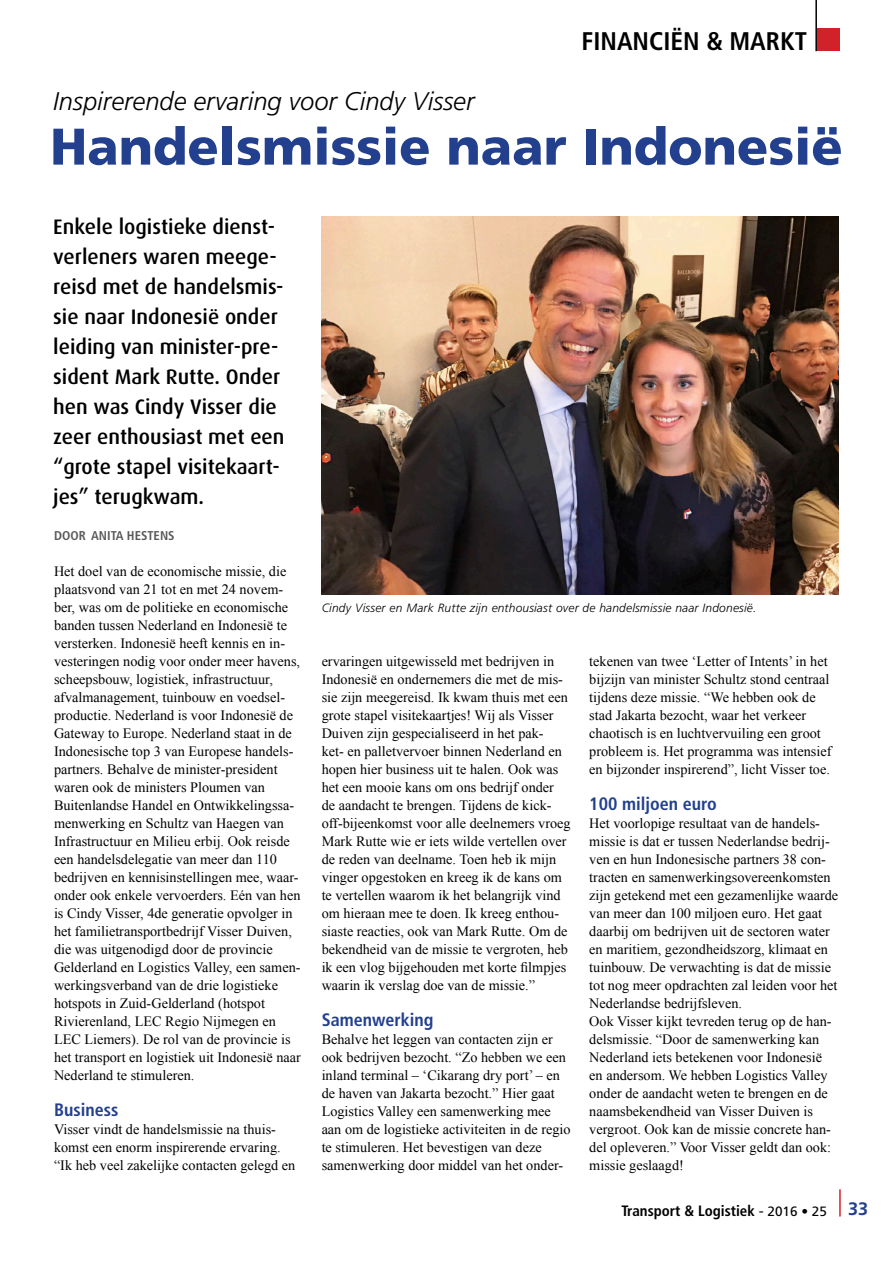
<style>
.page{position:relative;width:893px;height:1263px;background:#fff}
.page>*{position:absolute;margin:0;border:0;box-sizing:border-box;transform-origin:0 0}
.t1{font:900 51.45px "Frutiger LT Std";color:#23408e}
.t2{font:italic 300 25.5px "Frutiger LT Std";color:#000}
.t3{font:700 condensed 25.5px "Frutiger LT Std";color:#000}
.t4{font:500 21px/30px "Dax";color:#000}
.t5{font:700 condensed 18px "Frutiger LT Std";color:#23408e}
.t6{font:700 condensed 15px "Frutiger LT Std";color:#000}
.t7{font:14.25px/18px "Times New Roman";color:#000}
.t8{font:700 condensed 12.75px "Frutiger LT Std";color:#57595b}
.t9{font:italic 300 12px "Frutiger LT Std";letter-spacing:.015em;color:#000}
.s1{font-weight:400;font-stretch:normal}
.s2{font-weight:400;font-stretch:normal;font-size:13.5px}
.s3{font-stretch:normal;font-size:18px;color:#23408e}
</style>
<div class="page">
<svg style="left:840px;top:1189px;width:1px;height:28px"></svg>
<hr style="left:815px;top:0;width:2px;height:51px;background:#000">
<div style="left:817px;top:29px;width:22px;height:22px;background:#d22229"></div>
<img style="left:322px;top:216px;width:517px;height:378px">
<h2 class="t2" style="left:53px;top:87px;width:423px">Inspirerende ervaring voor Cindy Visser</h2>
<h2 class="t3" style="left:582px;top:26px;width:26px">Finan</h2>
<h2 class="t3" style="left:649px;top:26px;width:156px">ciën &amp; Markt</h2>
<h1 class="t1" style="left:50px;top:116px;width:794px">Handelsmissie naar Indonesië</h1>
<p class="t4" style="left:53px;top:212px;width:233px">Enkele logistieke dienst&shy;verleners waren meege&shy;reisd met de handelsmis&shy;sie naar Indonesië onder leiding van minister-pre&shy;sident Mark Rutte. Onder hen was Cindy Visser die zeer enthousiast met een “grote stapel visitekaart&shy;jes” terugkwam.</p>
<p class="t8" style="left:54px;top:528px;width:122px">Door ANITA HESTENS</p>
<p class="t7" style="left:54px;top:562px;width:248px">Het doel van de economische missie, die plaatsvond van 21 tot en met 24 novem&shy;ber, was om de politieke en economische banden tussen Nederland en Indonesië te versterken. Indonesië heeft kennis en in&shy;vesteringen nodig voor onder meer havens, scheepsbouw, logistiek, infrastructuur, afvalmanagement, tuinbouw en voedsel&shy;productie. Nederland is voor Indonesië de Gateway to Europe. Nederland staat in de Indonesische top 3 van Europese handels&shy;partners. Behalve de minister-president waren ook de ministers Ploumen van Buitenlandse Handel en Ontwikkelingssa&shy;menwerking en Schultz van Haegen van Infrastructuur en Milieu erbij. Ook reisde een handelsdelegatie van meer dan 110 bedrijven en kennisinstellingen mee, waar&shy;onder ook enkele vervoerders. Eén van hen is Cindy Visser, 4de generatie opvolger in het familietransportbedrijf Visser Duiven, die was uitgenodigd door de provincie Gelderland en Logistics Valley, een samen&shy;werkingsverband van de drie logistieke hotspots in Zuid-Gelderland (hotspot Rivierenland, LEC Regio Nijmegen en LEC Liemers). De rol van de provincie is het transport en logistiek uit Indonesië naar Nederland te stimuleren.</p>
<p class="t5" style="left:54px;top:1099px;width:66px">Business</p>
<p class="t7" style="left:54px;top:1120px;width:243px">Visser vindt de handelsmissie na thuis&shy;komst een enorm inspirerende ervaring. “Ik heb veel zakelijke contacten gelegd en</p>
<p class="t9" style="left:322px;top:601px;width:436px">Cindy Visser en Mark Rutte zijn enthousiast over de handelsmissie naar Indonesië.</p>
<p class="t7" style="left:322px;top:652px;width:251px">ervaringen uitgewisseld met bedrijven in Indonesië en ondernemers die met de mis&shy;sie zijn meegereisd. Ik kwam thuis met een grote stapel visitekaartjes! Wij als Visser Duiven zijn gespecialiseerd in het pak-<br>ket- en palletvervoer binnen Nederland en hopen hier business uit te halen. Ook was het een mooie kans om ons bedrijf onder de aandacht te brengen. Tijdens de kick&shy;off-bijeenkomst voor alle deelnemers vroeg Mark Rutte wie er iets wilde vertellen over de reden van deelname. Toen heb ik mijn vinger opgestoken en kreeg ik de kans om te vertellen waarom ik het belangrijk vind om hieraan mee te doen. Ik kreeg enthou&shy;siaste reacties, ook van Mark Rutte. Om de bekendheid van de missie te vergroten, heb ik een vlog bijgehouden met korte filmpjes waarin ik verslag doe van de missie.”</p>
<p class="t5" style="left:322px;top:1009px;width:113px">Samenwerking</p>
<p class="t7" style="left:322px;top:1030px;width:250px">Behalve het leggen van contacten zijn er ook bedrijven bezocht. “Zo hebben we een inland terminal – ‘Cikarang dry port’ – en de haven van Jakarta bezocht.” Hier gaat Logistics Valley een samenwerking mee aan om de logistieke activiteiten in de regio te stimuleren. Het bevestigen van deze samenwerking door middel van het onder-</p>
<p class="t7" style="left:589px;top:652px;width:244px">tekenen van twee ‘Letter of Intents’ in het bijzijn van minister Schultz stond centraal tijdens deze missie. “We hebben ook de stad Jakarta bezocht, waar het verkeer chaotisch is en luchtvervuiling een groot probleem is. Het programma was intensief en bijzonder inspirerend”, licht Visser toe.</p>
<p class="t5" style="left:589px;top:793px;width:129px">100 miljoen euro</p>
<p class="t7" style="left:589px;top:814px;width:250px">Het voorlopige resultaat van de handels&shy;missie is dat er tussen Nederlandse bedrij&shy;ven en hun Indonesische partners 38 con&shy;tracten en samenwerkingsovereenkomsten zijn getekend met een gezamenlijke waarde van meer dan 100 miljoen euro. Het gaat daarbij om bedrijven uit de sectoren water en maritiem, gezondheidszorg, klimaat en tuinbouw. De verwachting is dat de missie tot nog meer opdrachten zal leiden voor het Nederlandse bedrijfsleven.<br>Ook Visser kijkt tevreden terug op de han&shy;delsmissie. “Door de samenwerking kan Nederland iets betekenen voor Indonesië en andersom. We hebben Logistics Valley onder de aandacht weten te brengen en de naamsbekendheid van Visser Duiven is vergroot. Ook kan de missie concrete han&shy;del opleveren.” Voor Visser geldt dan ook: missie geslaagd!</p>
<p class="t6" style="left:621px;top:1202px;width:248px">Transport &amp; Logistiek <span class="s1">-</span> <span class="s2">2016 • 25</span> <span class="s3">33</span></p>
</div>
